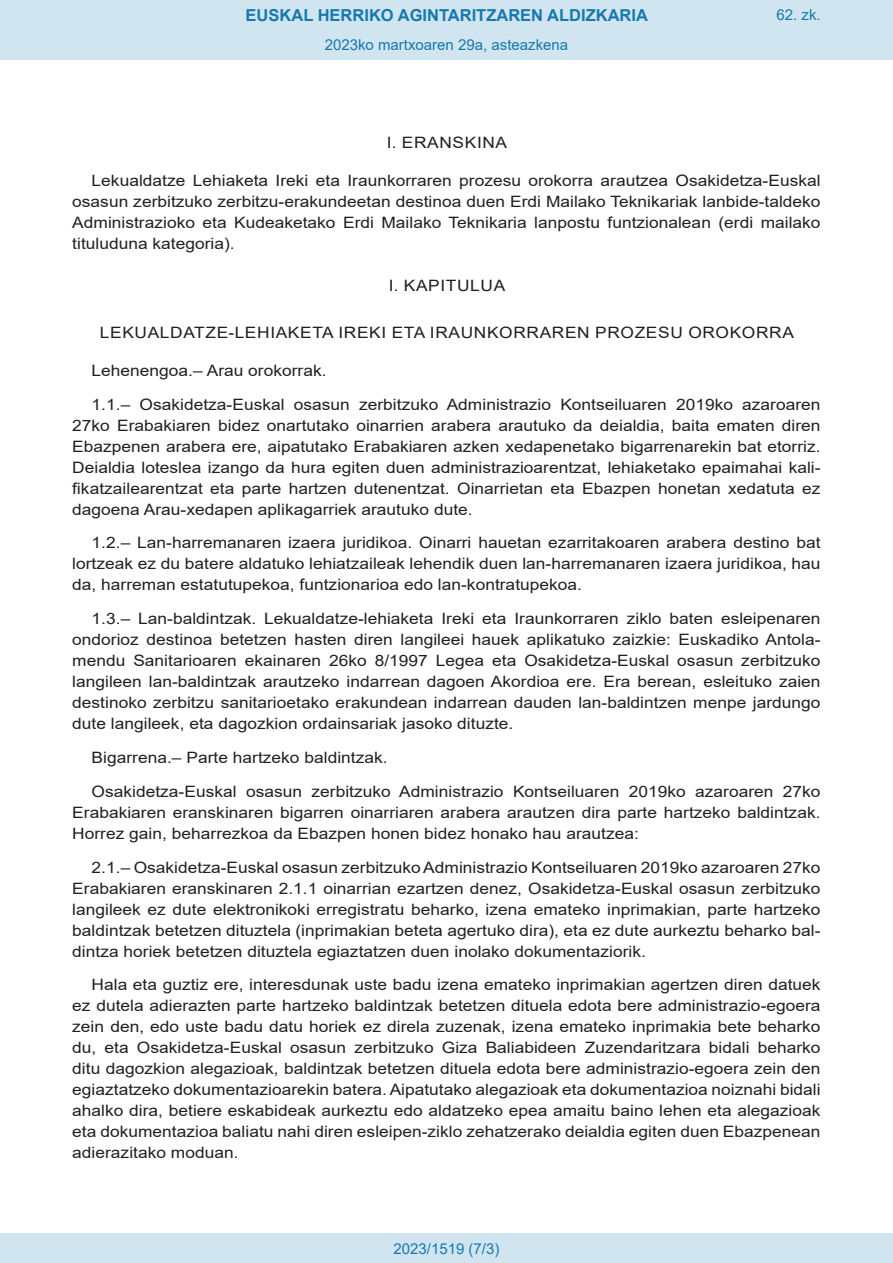
<style>
.page{position:relative;width:893px;height:1263px;background:#fff}
.page>*{position:absolute;margin:0;border:0;box-sizing:border-box;transform-origin:0 0}
.t1{font:700 16.5px "Arial";color:#1879ad}
.BOPVDetalle{font:15.6px/21px "Arial";color:#231f20;text-align:justify;scale:1.11 1}
.BOPVClave{font:15.6px "Arial";letter-spacing:.035em;color:#231f20;scale:1.11 1}
.Paginacion_Centro{font:15px "Arial";color:#1879ad}
</style>
<div class="page">
<div style="left:0;top:0;width:893px;height:60px;background:#d0e5f0"></div>
<div style="left:0;top:1233px;width:893px;height:30px;background:#d0e5f0"></div>
<p class="t1" style="left:246px;top:3px;width:404px">EUSKAL HERRIKO AGINTARITZAREN ALDIZKARIA</p>
<p class="Paginacion_Centro" style="left:325px;top:35px;width:245px">2023ko martxoaren 29a, asteazkena</p>
<p class="Paginacion_Centro" style="left:776px;top:5px;width:46px">62. zk.</p>
<p class="BOPVClave" style="left:387px;top:132px;width:110px">I. ERANSKINA</p>
<p class="BOPVDetalle" style="left:72px;top:170px;width:676px;text-indent:19px">Lekualdatze Lehiaketa Ireki eta Iraunkorraren prozesu orokorra arautzea Osakidetza-Euskal osasun zerbitzuko zerbitzu-erakundeetan destinoa duen Erdi Mailako Teknikariak lanbide-taldeko Administrazioko eta Kudeaketako Erdi Mailako Teknikaria lanpostu funtzionalean (erdi mailako tituluduna kategoria).</p>
<p class="BOPVClave" style="left:389px;top:275px;width:107px">I. KAPITULUA</p>
<p class="BOPVClave" style="left:100px;top:322px;width:627px">LEKUALDATZE-LEHIAKETA IREKI ETA IRAUNKORRAREN PROZESU OROKORRA</p>
<p class="BOPVDetalle" style="left:92px;top:360px;width:213px">Lehenengoa.– Arau orokorrak.</p>
<p class="BOPVDetalle" style="left:72px;top:394px;width:676px;text-indent:19px">1.1.– Osakidetza-Euskal osasun zerbitzuko Administrazio Kontseiluaren 2019ko azaroaren 27ko Erabakiaren bidez onartutako oinarrien arabera arautuko da deialdia, baita ematen diren Ebazpenen arabera ere, aipatutako Erabakiaren azken xedapenetako bigarrenarekin bat etorriz.<br>Deialdia loteslea izango da hura egiten duen administrazioarentzat, lehiaketako epaimahai kali&shy;fikatzailearentzat eta parte hartzen dutenentzat. Oinarrietan eta Ebazpen honetan xedatuta ez dagoena Arau-xedapen aplikagarriek arautuko dute.</p>
<p class="BOPVDetalle" style="left:72px;top:532px;width:676px;text-indent:19px">1.2.– Lan-harremanaren izaera juridikoa. Oinarri hauetan ezarritakoaren arabera destino bat lortzeak ez du batere aldatuko lehiatzaileak lehendik duen lan-harremanaren izaera juridikoa, hau da, harreman estatutupekoa, funtzionarioa edo lan-kontratupekoa.</p>
<p class="BOPVDetalle" style="left:72px;top:608px;width:676px;text-indent:19px">1.3.– Lan-baldintzak. Lekualdatze-lehiaketa Ireki eta Iraunkorraren ziklo baten esleipenaren ondorioz destinoa betetzen hasten diren langileei hauek aplikatuko zaizkie: Euskadiko Antola&shy;mendu Sanitarioaren ekainaren 26ko 8/1997 Legea eta Osakidetza-Euskal osasun zerbitzuko langileen lan-baldintzak arautzeko indarrean dagoen Akordioa ere. Era berean, esleituko zaien destinoko zerbitzu sanitarioetako erakundean indarrean dauden lan-baldintzen menpe jardungo dute langileek, eta dagozkion ordainsariak jasoko dituzte.</p>
<p class="BOPVDetalle" style="left:92px;top:747px;width:268px">Bigarrena.– Parte hartzeko baldintzak.</p>
<p class="BOPVDetalle" style="left:72px;top:781px;width:676px;text-indent:19px">Osakidetza-Euskal osasun zerbitzuko Administrazio Kontseiluaren 2019ko azaroaren 27ko Erabakiaren eranskinaren bigarren oinarriaren arabera arautzen dira parte hartzeko baldintzak.<br>Horrez gain, beharrezkoa da Ebazpen honen bidez honako hau arautzea:</p>
<p class="BOPVDetalle" style="left:72px;top:856px;width:676px;text-indent:19px">2.1.– Osakidetza-Euskal osasun zerbitzuko Administrazio Kontseiluaren 2019ko azaroaren 27ko Erabakiaren eranskinaren 2.1.1 oinarrian ezartzen denez, Osakidetza-Euskal osasun zerbitzuko langileek ez dute elektronikoki erregistratu beharko, izena emateko inprimakian, parte hartzeko baldintzak betetzen dituztela (inprimakian beteta agertuko dira), eta ez dute aurkeztu beharko bal&shy;dintza horiek betetzen dituztela egiaztatzen duen inolako dokumentaziorik.</p>
<p class="BOPVDetalle" style="left:72px;top:974px;width:676px;text-indent:19px">Hala eta guztiz ere, interesdunak uste badu izena emateko inprimakian agertzen diren datuek ez dutela adierazten parte hartzeko baldintzak betetzen dituela edota bere administrazio-egoera zein den, edo uste badu datu horiek ez direla zuzenak, izena emateko inprimakia bete beharko du, eta Osakidetza-Euskal osasun zerbitzuko Giza Baliabideen Zuzendaritzara bidali beharko ditu dagozkion alegazioak, baldintzak betetzen dituela edota bere administrazio-egoera zein den egiaztatzeko dokumentazioarekin batera. Aipatutako alegazioak eta dokumentazioa noiznahi bidali ahalko dira, betiere eskabideak aurkeztu edo aldatzeko epea amaitu baino lehen eta alegazioak eta dokumentazioa baliatu nahi diren esleipen-ziklo zehatzerako deialdia egiten duen Ebazpenean adierazitako moduan.</p>
<p class="Paginacion_Centro" style="left:393px;top:1238px;width:107px">2023/1519 (7/3)</p>
</div>
